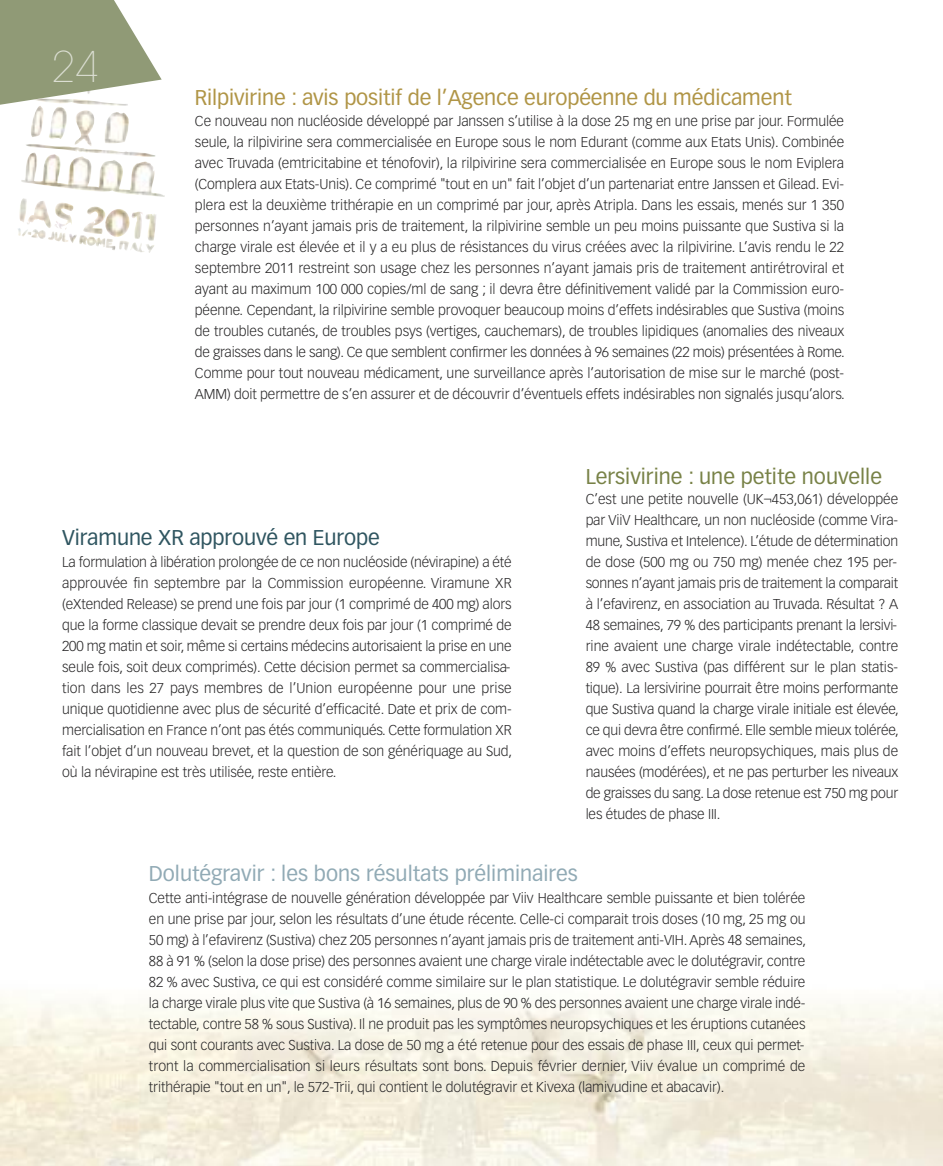
<style>
.page{position:relative;width:943px;height:1166px;background:#fff}
.page>*{position:absolute;margin:0;border:0;box-sizing:border-box;transform-origin:0 0}
.t1{font:200 42px "Avant Garde";color:#dbded2}
.t2{font:21px "Vectora LH";letter-spacing:-.005em;color:#b09546}
.t3{font:21px "Vectora LH";color:#91aab5}
.t4{font:21px "Vectora LH";color:#788247}
.t5{font:21px "Vectora LH";letter-spacing:-.005em;color:#2f5560}
.t6{font:300 14px/21px "Vectora LH";letter-spacing:-.01em;color:#272627;text-align:justify}
</style>
<div class="page">
<img style="left:19px;top:108px;width:146px;height:140px">
<svg style="left:0;top:0;width:162px;height:108px"></svg>
<h1 class="t1" style="left:51px;top:51px;width:49px">24</h1>
<h2 class="t2" style="left:195px;top:89px;width:598px">Rilpivirine : avis positif de l’Agence européenne du médicament</h2>
<p class="t6" style="left:195px;top:111px;width:651px">Ce nouveau non nucléoside développé par Janssen s’utilise à la dose 25 mg en une prise par jour. Formulée seule, la rilpivirine sera commercialisée en Europe sous le nom Edurant (comme aux Etats Unis). Combinée avec Truvada (emtricitabine et ténofovir), la rilpivirine sera commercialisée en Europe sous le nom Eviplera (Complera aux Etats-Unis). Ce comprimé "tout en un" fait l’objet d’un partenariat entre Janssen et Gilead. Evi&shy;plera est la deuxième trithérapie en un comprimé par jour, après Atripla. Dans les essais, menés sur 1 350 personnes n’ayant jamais pris de traitement, la rilpivirine semble un peu moins puissante que Sustiva si la charge virale est élevée et il y a eu plus de résistances du virus créées avec la rilpivirine. L’avis rendu le 22 septembre 2011 restreint son usage chez les personnes n’ayant jamais pris de traitement antirétroviral et ayant au maximum 100 000 copies/ml de sang ; il devra être définitivement validé par la Commission euro&shy;péenne. Cependant, la rilpivirine semble provoquer beaucoup moins d’effets indésirables que Sustiva (moins de troubles cutanés, de troubles psys (vertiges, cauchemars), de troubles lipidiques (anomalies des niveaux de graisses dans le sang). Ce que semblent confirmer les données à 96 semaines (22 mois) présentées à Rome.<br>Comme pour tout nouveau médicament, une surveillance après l’autorisation de mise sur le marché (post-AMM) doit permettre de s’en assurer et de découvrir d’éventuels effets indésirables non signalés jusqu’alors.</p>
<h2 class="t5" style="left:62px;top:529px;width:319px">Viramune XR approuvé en Europe</h2>
<p class="t6" style="left:62px;top:552px;width:451px">La formulation à libération prolongée de ce non nucléoside (névirapine) a été approuvée fin septembre par la Commission européenne. Viramune XR (eXtended Release) se prend une fois par jour (1 comprimé de 400 mg) alors que la forme classique devait se prendre deux fois par jour (1 comprimé de 200 mg matin et soir, même si certains médecins autorisaient la prise en une seule fois, soit deux comprimés). Cette décision permet sa commercialisa&shy;tion dans les 27 pays membres de l’Union européenne pour une prise unique quotidienne avec plus de sécurité d’efficacité. Date et prix de com&shy;mercialisation en France n’ont pas étés communiqués. Cette formulation XR fait l’objet d’un nouveau brevet, et la question de son génériquage au Sud, où la névirapine est très utilisée, reste entière.</p>
<h2 class="t4" style="left:585px;top:468px;width:298px">Lersivirine : une petite nouvelle</h2>
<p class="t6" style="left:585px;top:489px;width:314px;text-align:left">C’est une petite nouvelle (UK¬453,061) développée par ViiV Healthcare, un non nucléoside (comme Vira&shy;mune, Sustiva et Intelence). L’étude de détermination de dose (500 mg ou 750 mg) menée chez 195 per&shy;sonnes n’ayant jamais pris de traitement la comparait à l’efavirenz, en association au Truvada. Résultat ? A 48 semaines, 79 % des participants prenant la lersivi&shy;rine avaient une charge virale indétectable, contre 89 % avec Sustiva (pas différent sur le plan statis&shy;tique). La lersivirine pourrait être moins performante que Sustiva quand la charge virale initiale est élevée, ce qui devra être confirmé. Elle semble mieux tolérée, avec moins d’effets neuropsychiques, mais plus de nausées (modérées), et ne pas perturber les niveaux de graisses du sang. La dose retenue est 750 mg pour les études de phase III.</p>
<h2 class="t3" style="left:149px;top:865px;width:430px">Dolutégravir : les bons résultats préliminaires</h2>
<p class="t6" style="left:149px;top:888px;width:658px">Cette anti-intégrase de nouvelle génération développée par Viiv Healthcare semble puissante et bien tolérée en une prise par jour, selon les résultats d’une étude récente. Celle-ci comparait trois doses (10 mg, 25 mg ou 50 mg) à l’efavirenz (Sustiva) chez 205 personnes n’ayant jamais pris de traitement anti-VIH.Après 48 semaines, 88 à 91 % (selon la dose prise) des personnes avaient une charge virale indétectable avec le dolutégravir, contre 82 % avec Sustiva, ce qui est considéré comme similaire sur le plan statistique. Le dolutégravir semble réduire la charge virale plus vite que Sustiva (à 16 semaines, plus de 90 % des personnes avaient une charge virale indé&shy;tectable, contre 58 % sous Sustiva). Il ne produit pas les symptômes neuropsychiques et les éruptions cutanées qui sont courants avec Sustiva. La dose de 50 mg a été retenue pour des essais de phase III, ceux qui permet&shy;tront la commercialisation si leurs résultats sont bons. Depuis février dernier, Viiv évalue un comprimé de trithérapie "tout en un", le 572-Trii, qui contient le dolutégravir et Kivexa (lamivudine et abacavir).</p>
</div>
